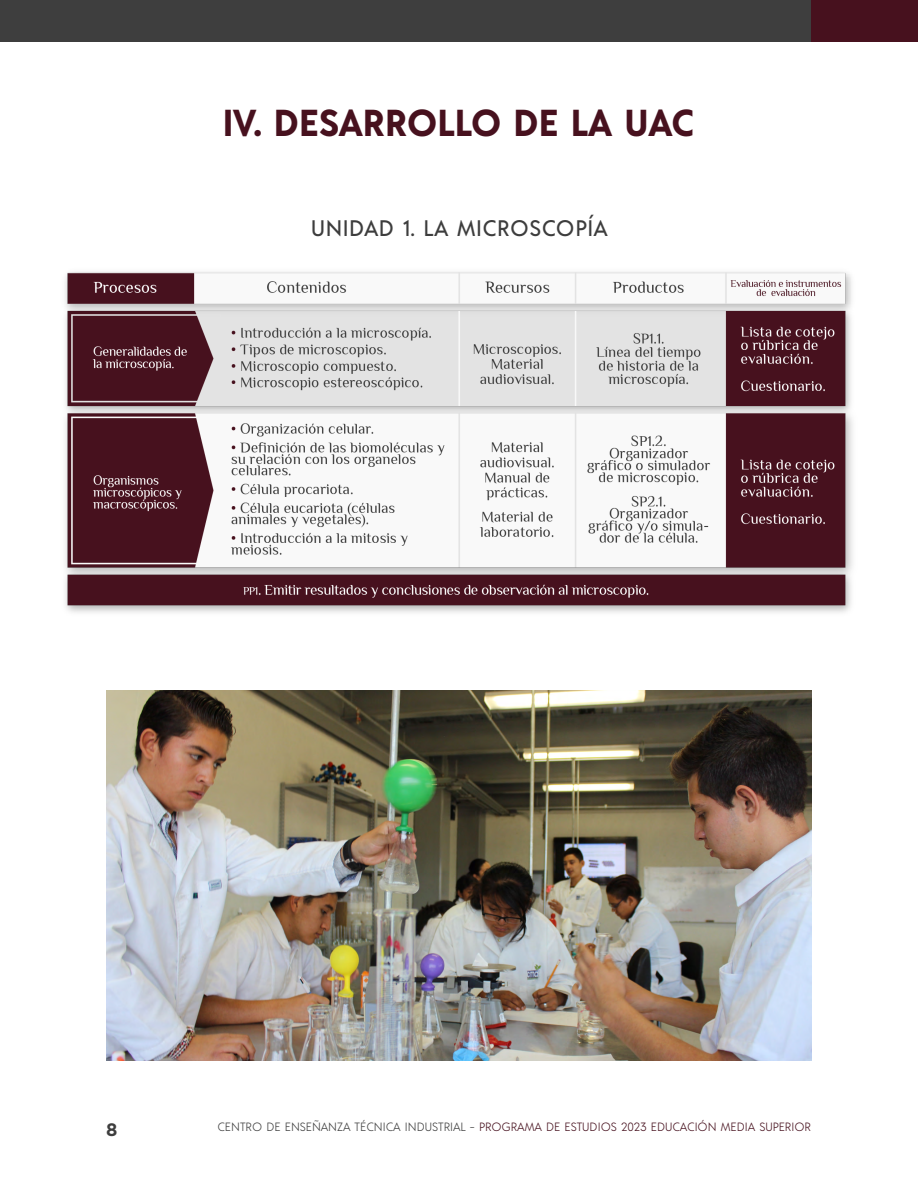
<style>
.page{position:relative;width:918px;height:1188px;background:#fff}
.page>*{position:absolute;margin:0;border:0;box-sizing:border-box;transform-origin:0 0}
.t1{font:700 37.5px "Acre";letter-spacing:-.005em;color:#47111e}
.t2{font:500 22.5px "Acre";letter-spacing:.025em;color:#3d3d3d}
.t3{font:700 18px "Gotham";color:#3e3e3e}
.t4{font:300 12px "Acre";color:#47111e}
.s1{color:#3e3e3e}
</style>
<div class="page">
<div style="left:0;top:0;width:811px;height:42px;background:#3e3e3e"></div>
<div style="left:811px;top:0;width:107px;height:42px;background:#47111e"></div>
<img style="left:65px;top:272px;width:788px;height:341px">
<img style="left:106px;top:690px;width:706px;height:370px">
<h1 class="t1" style="left:223px;top:96px;width:473px">IV. DESARROLLO DE LA UAC</h1>
<h2 class="t2" style="left:311px;top:213px;width:298px">UNIDAD 1. LA MICROSCOPÍA</h2>
<h3 class="t3" style="left:106px;top:1117px;width:13px">8</h3>
<p class="t4" style="left:217px;top:1119px;width:595px"><span class="s1">CENTRO DE ENSEÑANZA TÉCNICA INDUSTRIAL -</span> PROGRAMA DE ESTUDIOS 2023 EDUCACIÓN MEDIA SUPERIOR</p>
</div>
